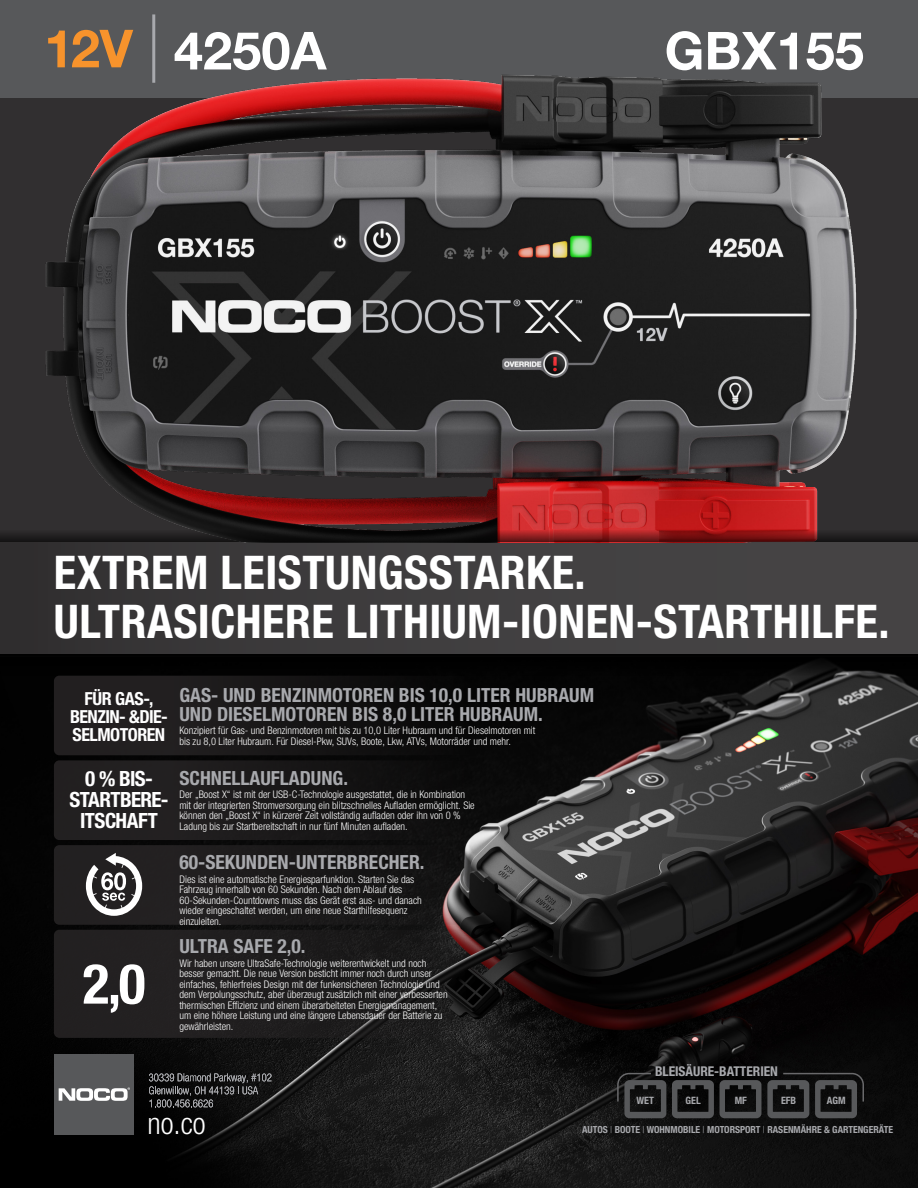
<style>
.page{position:relative;width:918px;height:1188px;background:#312f30}
.page>*{position:absolute;margin:0;border:0;box-sizing:border-box;transform-origin:0 0}
.t1{font:700 condensed 55.5px "Helvetica Neue LTW1 G";color:#fff}
.t2{font:700 52.5px "Helvetica Neue LT Std";color:#fff}
.t3{font:700 52.5px "Helvetica Neue LT Std";color:#f7932c}
.t4{font:700 condensed 46.5px "Helvetica Neue LT Std";letter-spacing:.01em;color:#fff}
.t5{font:300 condensed 30px "Helvetica Neue LT Std";color:#fff}
.t6{font:700 condensed 21px/21px "Helvetica Neue LTW1 G";letter-spacing:-.03em;color:#fff;text-align:center}
.t7{font:700 condensed 19.5px "Helvetica Neue LTW1 G";color:#a8a9ad}
.t8{font:700 condensed 18px/18px "Helvetica Neue LTW1 G";letter-spacing:-.03em;color:#fff;text-align:center}
.t9{font:700 condensed 13.5px "Helvetica Neue LTW1 G";color:#a8a9ad}
.t10{font:300 condensed 10.5px/10.5px "Helvetica Neue LTW1 G";color:#fff}
.t11{font:700 condensed 10.2px "Helvetica Neue LT Std";color:#a8a9ad}
.t12{font:700 condensed 9.75px "Helvetica Neue LTW1 G";color:#a8a9ad}
.s1{font-weight:300}
</style>
<div class="page">
<img style="left:0;top:676px;width:918px;height:512px">
<div style="left:0;top:0;width:918px;height:97px;background:#57585a"></div>
<svg style="left:149px;top:1074px;width:122px;height:33px;background:#313132"></svg>
<div style="left:54px;top:1054px;width:79px;height:80px;background:#57585a"></div>
<svg style="left:59px;top:1087px;width:71px;height:14px"></svg>
<svg style="left:616px;top:1072px;width:249px;height:46px;background:#272728"></svg>
<div style="left:0;top:542px;width:918px;height:112px;background:linear-gradient(to right,#333133,#494748)"></div>
<hr style="left:152px;top:14px;width:3px;height:69px;background:#a8a9ad">
<img style="left:28px;top:69px;width:857px;height:460px">
<svg style="left:0;top:529px;width:918px;height:13px"></svg>
<svg style="left:54px;top:930px;width:433px;height:108px;fill:#201f1f"></svg>
<svg style="left:54px;top:676px;width:433px;height:249px"></svg>
<div style="left:0;top:654px;width:918px;height:22px;background:#000"></div>
<p class="t3" style="left:44px;top:16px;width:90px">12V</p>
<p class="t2" style="left:665px;top:18px;width:201px">GBX155</p>
<p class="t2" style="left:174px;top:18px;width:154px">4250A</p>
<p class="t4" style="left:54px;top:544px;width:533px">EXTREM LEISTUNGSSTARKE.</p>
<p class="t4" style="left:54px;top:593px;width:837px">ULTRASICHERE LITHIUM-IONEN-STARTHILFE.</p>
<p class="t8" style="left:70px;top:689px;width:99px">FÜR GAS-,<br>BENZIN- &amp;DIE-<br>SELMOTOREN</p>
<p class="t6" style="left:69px;top:768px;width:101px">0 % BIS-<br>STARTBERE-<br>ITSCHAFT</p>
<p class="t1" style="left:83px;top:951px;width:64px">2,0</p>
<p class="t7" style="left:179px;top:683px;width:416px">GAS- UND BENZINMOTOREN BIS 10,0 LITER HUBRAUM</p>
<p class="t7" style="left:179px;top:703px;width:365px">UND DIESELMOTOREN BIS 8,0 LITER HUBRAUM.</p>
<p class="t10" style="left:179px;top:726px;width:357px">Konzipiert für Gas- und Benzinmotoren mit bis zu 10,0 Liter Hubraum und für Dieselmotoren mit bis zu 8,0 Liter Hubraum. Für Diesel-Pkw, SUVs, Boote, Lkw, ATVs, Motorräder und mehr.</p>
<p class="t7" style="left:179px;top:766px;width:170px">SCHNELLAUFLADUNG.</p>
<p class="t10" style="left:179px;top:789px;width:297px">Der „Boost X“ ist mit der USB-C-Technologie ausgestattet, die in Kombination mit der integrierten Stromversorgung ein blitzschnelles Aufladen ermöglicht. Sie können den „Boost X“ in kürzerer Zeit vollständig aufladen oder ihn von 0 % Ladung bis zur Startbereitschaft in nur fünf Minuten aufladen.</p>
<p class="t7" style="left:179px;top:851px;width:247px">60-SEKUNDEN-UNTERBRECHER.</p>
<p class="t10" style="left:179px;top:874px;width:244px">Dies ist eine automatische Energiesparfunktion. Starten Sie das Fahrzeug innerhalb von 60 Sekunden. Nach dem Ablauf des 60-Sekunden-Countdowns muss das Gerät erst aus- und danach wieder eingeschaltet werden, um eine neue Starthilfesequenz einzuleiten.</p>
<p class="t7" style="left:179px;top:934px;width:128px">ULTRA SAFE 2,0.</p>
<p class="t10" style="left:179px;top:958px;width:270px">Wir haben unsere UltraSafe-Technologie weiterentwickelt und noch besser gemacht. Die neue Version besticht immer noch durch unser einfaches, fehlerfreies Design mit der funkensicheren Technologie und dem Verpolungsschutz, aber überzeugt zusätzlich mit einer verbesserten thermischen Effizienz und einem überarbeiteten Energiemanagement, um eine höhere Leistung und eine längere Lebensdauer der Batterie zu gewährleisten.</p>
<p class="t9" style="left:655px;top:1063px;width:124px">BLEISÄURE-BATTERIEN</p>
<p class="t5" style="left:147px;top:1107px;width:60px">no.co</p>
<p class="t11" style="left:636px;top:1095px;width:19px">WET</p>
<p class="t11" style="left:686px;top:1095px;width:17px">GEL</p>
<p class="t11" style="left:735px;top:1095px;width:14px">MF</p>
<p class="t11" style="left:781px;top:1095px;width:17px">EFB</p>
<p class="t11" style="left:827px;top:1095px;width:20px">AGM</p>
<p class="t12" style="left:582px;top:1124px;width:312px">AUTOS <span class="s1">|</span> BOOTE <span class="s1">|</span> WOHNMOBILE <span class="s1">|</span> MOTORSPORT <span class="s1">|</span> RASENMÄHRE &amp; GARTENGERÄTE</p>
</div>
